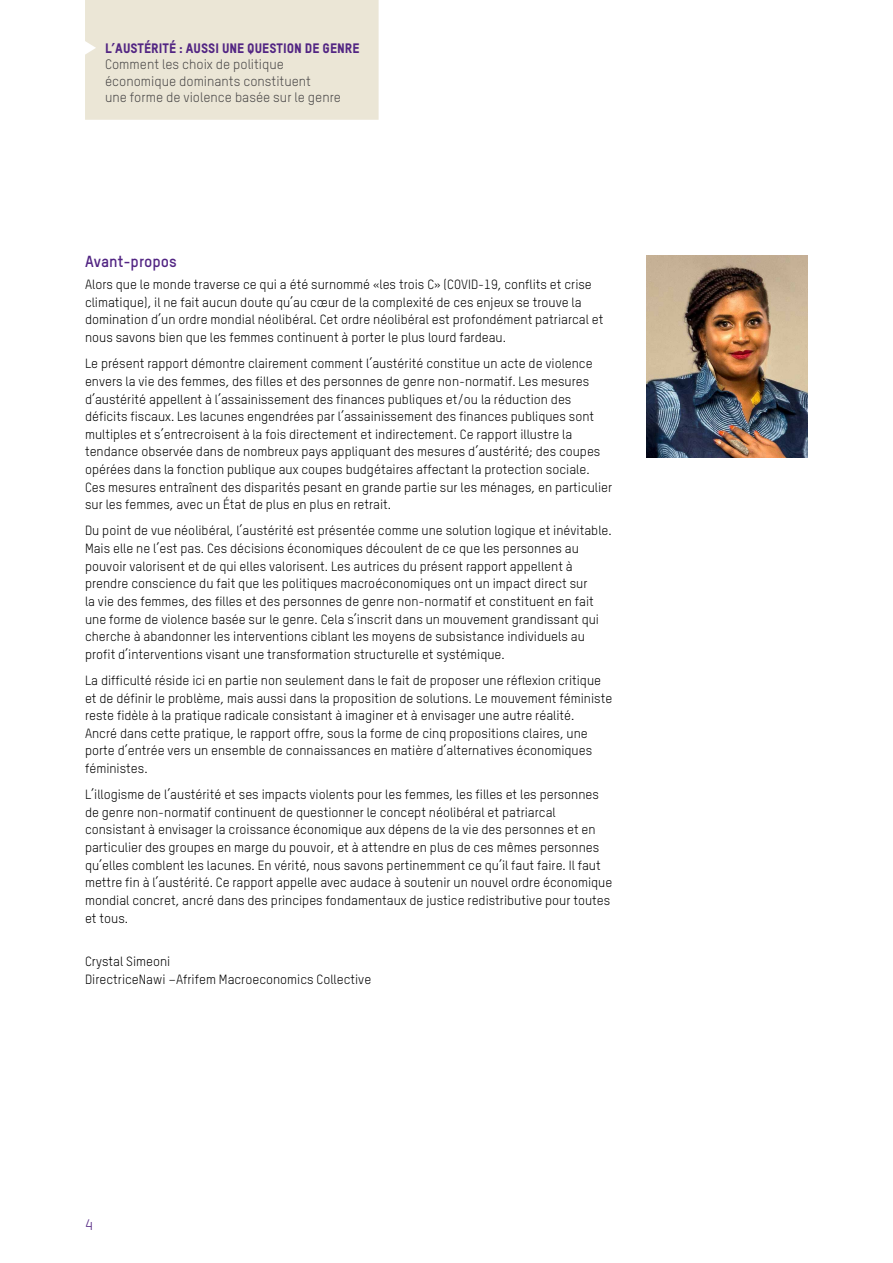
<style>
.page{position:relative;width:893px;height:1263px;background:#fff}
.page>*{position:absolute;margin:0;border:0;box-sizing:border-box;transform-origin:0 0}
.t1{font:700 15.75px "Oxfam TSTARPRO";color:#522583}
.t2{font:15px "Oxfam TSTARPRO";color:#522583}
.t3{font:13.5px/16.5px "Oxfam TSTARPRO";color:#4a4848}
.t4{font:13.5px "Oxfam TSTARPRO Headline";color:#522583}
.t5{font:13.2px/17.7px "Oxfam TSTARPRO";color:#000}
</style>
<div class="page">
<div style="left:85px;top:0;width:294px;height:120px;background:#ebe6d6"></div>
<img style="left:646px;top:255px;width:162px;height:203px">
<p class="t4" style="left:105px;top:40px;width:256px">L’AUSTÉRITÉ : AUSSI UNE QUESTION DE GENRE</p>
<p class="t3" style="left:105px;top:56px;width:238px">Comment les choix de politique économique dominants constituent<br>une forme de violence basée sur le genre</p>
<p class="t1" style="left:85px;top:252px;width:93px">Avant-propos</p>
<p class="t5" style="left:85px;top:276px;width:520px">Alors que le monde traverse ce qui a été surnommé «les trois C» (COVID-19, conflits et crise climatique), il ne fait aucun doute qu’au cœur de la complexité de ces enjeux se trouve la domination d’un ordre mondial néolibéral. Cet ordre néolibéral est profondément patriarcal et nous savons bien que les femmes continuent à porter le plus lourd fardeau.</p>
<p class="t5" style="left:85px;top:355px;width:529px">Le présent rapport démontre clairement comment l’austérité constitue un acte de violence envers la vie des femmes, des filles et des personnes de genre non-normatif. Les mesures d’austérité appellent à l’assainissement des finances publiques et/ou la réduction des déficits fiscaux. Les lacunes engendrées par l’assainissement des finances publiques sont multiples et s’entrecroisent à la fois directement et indirectement. Ce rapport illustre la tendance observée dans de nombreux pays appliquant des mesures d’austérité; des coupes opérées dans la fonction publique aux coupes budgétaires affectant la protection sociale.<br>Ces mesures entraînent des disparités pesant en grande partie sur les ménages, en particulier sur les femmes, avec un État de plus en plus en retrait.</p>
<p class="t5" style="left:85px;top:522px;width:528px">Du point de vue néolibéral, l’austérité est présentée comme une solution logique et inévitable.<br>Mais elle ne l’est pas. Ces décisions économiques découlent de ce que les personnes au pouvoir valorisent et de qui elles valorisent. Les autrices du présent rapport appellent à prendre conscience du fait que les politiques macroéconomiques ont un impact direct sur<br>la vie des femmes, des filles et des personnes de genre non-normatif et constituent en fait une forme de violence basée sur le genre. Cela s’inscrit dans un mouvement grandissant qui cherche à abandonner les interventions ciblant les moyens de subsistance individuels au profit d’interventions visant une transformation structurelle et systémique.</p>
<p class="t5" style="left:85px;top:671px;width:529px">La difficulté réside ici en partie non seulement dans le fait de proposer une réflexion critique et de définir le problème, mais aussi dans la proposition de solutions. Le mouvement féministe reste fidèle à la pratique radicale consistant à imaginer et à envisager une autre réalité.<br>Ancré dans cette pratique, le rapport offre, sous la forme de cinq propositions claires, une porte d’entrée vers un ensemble de connaissances en matière d’alternatives économiques féministes.</p>
<p class="t5" style="left:85px;top:785px;width:529px">L’illogisme de l’austérité et ses impacts violents pour les femmes, les filles et les personnes de genre non-normatif continuent de questionner le concept néolibéral et patriarcal consistant à envisager la croissance économique aux dépens de la vie des personnes et en particulier des groupes en marge du pouvoir, et à attendre en plus de ces mêmes personnes qu’elles comblent les lacunes. En vérité, nous savons pertinemment ce qu’il faut faire. Il faut mettre fin à l’austérité. Ce rapport appelle avec audace à soutenir un nouvel ordre économique mondial concret, ancré dans des principes fondamentaux de justice redistributive pour toutes et tous.</p>
<p class="t5" style="left:85px;top:953px;width:288px">Crystal Simeoni<br>DirectriceNawi –Afrifem Macroeconomics Collective</p>
<p class="t2" style="left:85px;top:1215px;width:9px">4</p>
</div>
